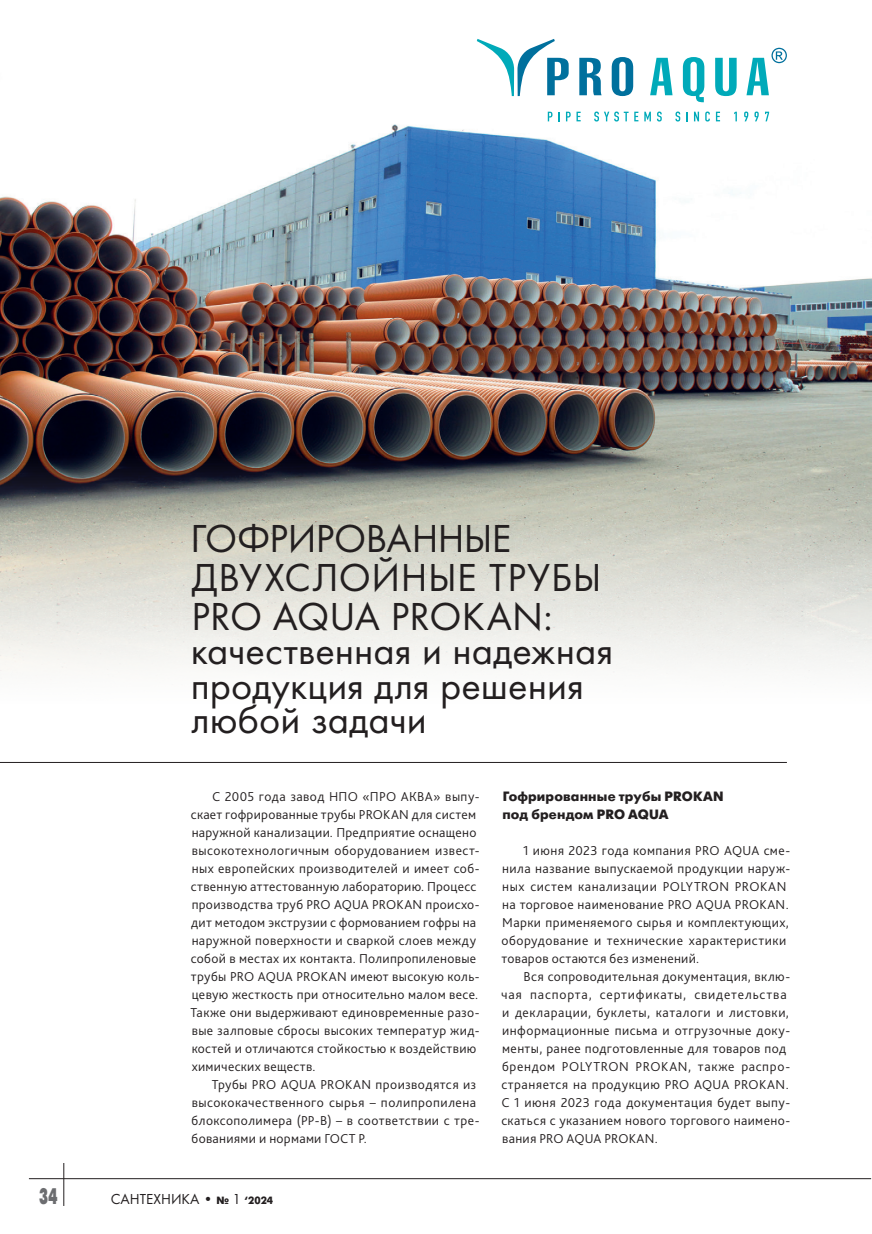
<style>
.page{position:relative;width:872px;height:1234px;background:#fff}
.page>*{position:absolute;margin:0;border:0;box-sizing:border-box;transform-origin:0 0}
._02-zagolovok_main{font:40.5px/39px "Futura";color:#231f20}
.t1{font:22.5px "Futura Futuris XC";color:#6c6d70;scale:.6 1}
.t2{font:15px "Futura";color:#231f20}
._04-body_text{font:300 13.5px/18px "Bliss Pro";letter-spacing:.03em;color:#231f20}
._06-podzagolovok_in{font:700 13.5px/18px "Futura Futuris";letter-spacing:.015em;color:#231f20}
.s1{font-family:"Futura Futuris";font-weight:700;font-size:10.5px}
</style>
<div class="page">
<img style="left:0;top:40px;width:872px;height:633px">
<hr style="left:0;top:762px;width:787px;height:1px;background:#231f20">
<hr style="left:29px;top:1177px;width:842px;height:1px;background:#231f20">
<hr style="left:63px;top:1162px;width:1px;height:43px;background:#231f20">
<svg style="left:548px;top:112px;width:4px;height:9px"></svg>
<svg style="left:566px;top:112px;width:4px;height:9px"></svg>
<svg style="left:576px;top:112px;width:4px;height:9px"></svg>
<svg style="left:594px;top:111px;width:34px;height:10px"></svg>
<svg style="left:634px;top:112px;width:4px;height:9px"></svg>
<svg style="left:644px;top:112px;width:7px;height:9px"></svg>
<svg style="left:657px;top:111px;width:5px;height:10px"></svg>
<svg style="left:675px;top:111px;width:5px;height:10px"></svg>
<svg style="left:694px;top:112px;width:5px;height:9px"></svg>
<svg style="left:705px;top:111px;width:5px;height:10px"></svg>
<svg style="left:716px;top:112px;width:4px;height:9px"></svg>
<svg style="left:734px;top:112px;width:3px;height:9px"></svg>
<svg style="left:744px;top:111px;width:4px;height:10px"></svg>
<svg style="left:754px;top:111px;width:4px;height:10px"></svg>
<svg style="left:765px;top:112px;width:4px;height:9px"></svg>
<svg style="left:579px;top:58px;width:22px;height:37px"></svg>
<svg style="left:611px;top:57px;width:22px;height:39px"></svg>
<svg style="left:650px;top:58px;width:22px;height:37px"></svg>
<svg style="left:683px;top:57px;width:21px;height:45px"></svg>
<svg style="left:715px;top:58px;width:21px;height:38px"></svg>
<svg style="left:477px;top:39px;width:91px;height:57px"></svg>
<svg style="left:746px;top:48px;width:41px;height:47px"></svg>
<p class="_02-zagolovok_main" style="left:191px;top:518px;width:412px">ГОФРИРОВАННЫЕ<br>ДВУХСЛОЙНЫЕ ТРУБЫ<br>PRO AQUA PROKAN:</p>
<p class="_02-zagolovok_main" style="left:191px;top:633px;width:424px;line-height:34.5px">качественная и надежная продукция для решения любой задачи</p>
<p class="_04-body_text" style="left:190px;top:786px;width:291px;text-indent:22px">С 2005 года завод НПО «ПРО АКВА» выпу&shy;скает гофрированные трубы PROKAN для систем наружной канализации. Предприятие оснащено высокотехнологичным оборудованием извест&shy;ных европейских производителей и имеет соб&shy;ственную аттестованную лабораторию. Процесс производства труб PRO AQUA PROKAN происхо&shy;дит методом экструзии с формованием гофры на наружной поверхности и сваркой слоев между собой в местах их контакта. Полипропиленовые трубы PRO AQUA PROKAN имеют высокую коль&shy;цевую жесткость при относительно малом весе.<br>Также они выдерживают единовременные разо&shy;вые залповые сбросы высоких температур жид&shy;костей и отличаются стойкостью к воздействию химических веществ.</p>
<p class="_04-body_text" style="left:192px;top:1074px;width:289px;text-indent:20px">Трубы PRO AQUA PROKAN производятся из высококачественного сырья – полипропилена блоксополимера (PP-B) – в соответствии с тре&shy;бованиями и нормами ГОСТ Р.</p>
<p class="t1" style="left:39px;top:1183px;width:32px">34</p>
<p class="t2" style="left:111px;top:1189px;width:164px">САНТЕХНИКА • <span class="s1">№</span> 1 <span class="s1">‘2024</span></p>
<p class="_06-podzagolovok_in" style="left:502px;top:787px;width:223px">Гофрированные трубы PROKAN под брендом PRO AQUA</p>
<p class="_04-body_text" style="left:501px;top:840px;width:290px;text-indent:22px">1 июня 2023 года компания PRO AQUA сме&shy;нила название выпускаемой продукции наруж&shy;ных систем канализации POLYTRON PROKAN на торговое наименование PRO AQUA PROKAN.<br>Марки применяемого сырья и комплектующих, оборудование и технические характеристики товаров остаются без изменений.</p>
<p class="_04-body_text" style="left:501px;top:966px;width:290px;text-indent:22px">Вся сопроводительная документация, вклю&shy;чая паспорта, сертификаты, свидетельства и декларации, буклеты, каталоги и листовки, информационные письма и отгрузочные доку&shy;менты, ранее подготовленные для товаров под брендом POLYTRON PROKAN, также распро&shy;страняется на продукцию PRO AQUA PROKAN.<br>С 1 июня 2023 года документация будет выпу&shy;скаться с указанием нового торгового наимено&shy;вания PRO AQUA PROKAN.</p>
</div>
